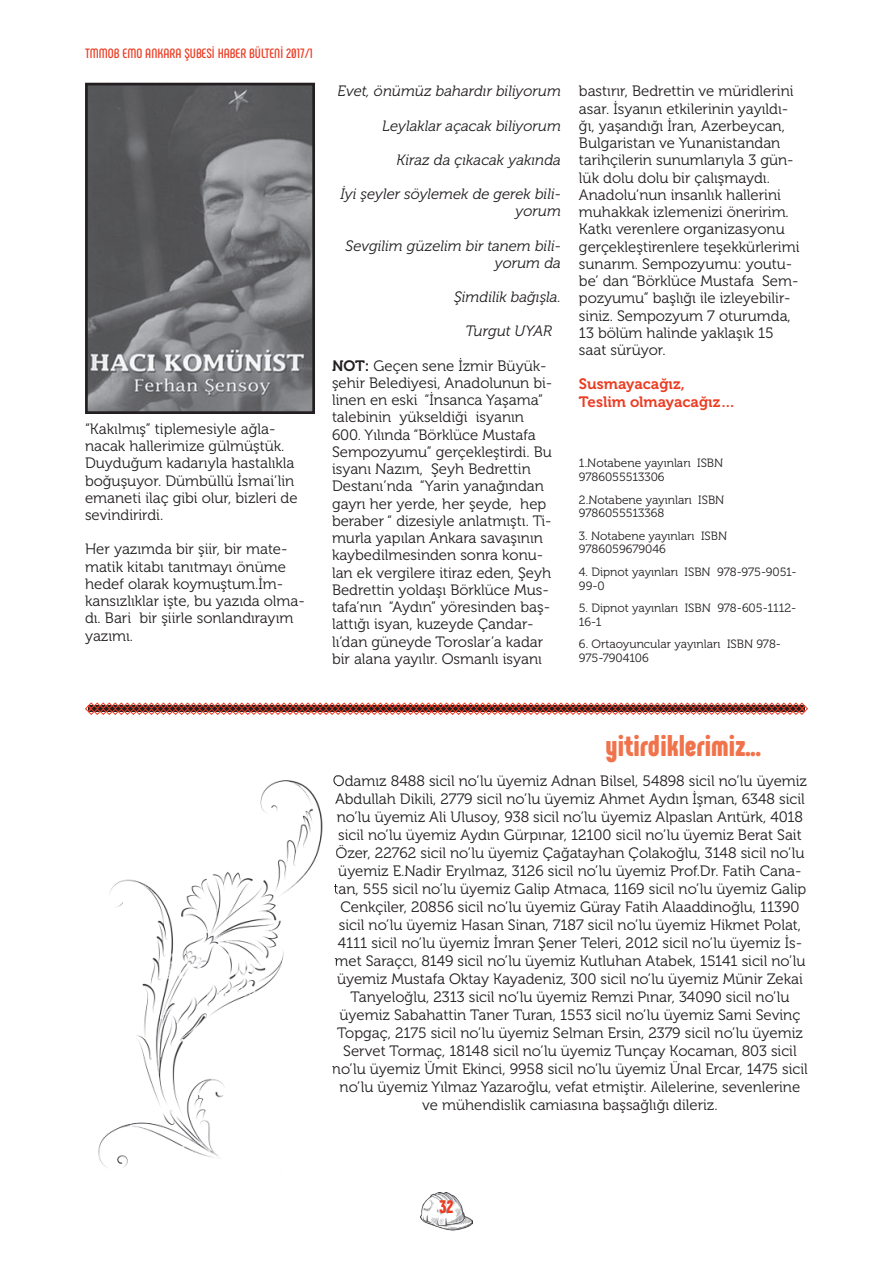
<style>
.page{position:relative;width:893px;height:1263px;background:#fff}
.page>*{position:absolute;margin:0;border:0;box-sizing:border-box;transform-origin:0 0}
.t1{font:900 30px "Phenomena";color:#f0734b}
.t2{font:900 18px "Phenomena";color:#eb3c23}
.t3{font:15px/17.2px "Museo 300";color:#231f20}
.t4{font:italic 15px/17.2px "Museo 300";color:#231f20;text-align:right}
.t5{font:15px/17.2px "Museo 700";color:#eb3c23}
.t6{font:700 13.5px "Phenomena";color:#eb3c23}
.t7{font:12px/13.8px "Museo 300";color:#231f20}
.s1{font-family:"Museo 700"}
</style>
<div class="page">
<img style="left:420px;top:1192px;width:53px;height:38px">
<img style="left:89px;top:87px;width:222px;height:323px">
<div style="left:85px;top:83px;width:230px;height:331px;border:3px solid #231f20"></div>
<img style="left:98px;top:780px;width:237px;height:387px">
<img style="left:333px;top:775px;width:3px;height:14px">
<svg style="left:334px;top:883px;width:2px;height:14px"></svg>
<img style="left:332px;top:1060px;width:4px;height:17px">
<svg style="left:85px;top:702px;width:723px;height:13px"></svg>
<p class="t6" style="left:85px;top:45px;width:229px">TMMOB EMO ANKARA ŞUBESİ HABER BÜLTENİ 2017/1</p>
<p class="t3" style="left:85px;top:420px;width:214px">“Kakılmış” tiplemesiyle ağla&shy;nacak hallerimize gülmüştük.<br>Duyduğum kadarıyla hastalıkla boğuşuyor. Dümbüllü İsmai’lin emaneti ilaç gibi olur, bizleri de sevindirirdi.</p>
<p class="t3" style="left:85px;top:541px;width:221px">Her yazımda bir şiir, bir mate&shy;matik kitabı tanıtmayı önüme hedef olarak koymuştum.İm&shy;kansızlıklar işte, bu yazıda olma&shy;dı. Bari bir şiirle sonlandırayım yazımı.</p>
<p class="t4" style="left:337px;top:83px;width:225px">Evet, önümüz bahardır biliyorum</p>
<p class="t4" style="left:382px;top:117px;width:180px">Leylaklar açacak biliyorum</p>
<p class="t4" style="left:397px;top:151px;width:166px">Kiraz da çıkacak yakında</p>
<p class="t4" style="left:341px;top:185px;width:222px">İyi şeyler söylemek de gerek bili&shy;yorum</p>
<p class="t4" style="left:346px;top:237px;width:217px">Sevgilim güzelim bir tanem bili&shy;yorum da</p>
<p class="t4" style="left:454px;top:288px;width:108px">Şimdilik bağışla.</p>
<p class="t4" style="left:466px;top:323px;width:88px">Turgut UYAR</p>
<p class="t3" style="left:332px;top:357px;width:222px"><span class="s1">NOT:</span> Geçen sene İzmir Büyük&shy;şehir Belediyesi, Anadolunun bi&shy;linen en eski “İnsanca Yaşama” talebinin yükseldiği isyanın<br>600. Yılında “Börklüce Mustafa<br>Sempozyumu” gerçekleştirdi. Bu isyanı Nazım, Şeyh Bedrettin<br>Destanı’nda “Yarin yanağından gayrı her yerde, her şeyde, hep beraber “ dizesiyle anlatmıştı. Ti&shy;murla yapılan Ankara savaşının kaybedilmesinden sonra konu&shy;lan ek vergilere itiraz eden, Şeyh<br>Bedrettin yoldaşı Börklüce Mus&shy;tafa’nın “Aydın” yöresinden baş&shy;lattığı isyan, kuzeyde Çandar&shy;lı’dan güneyde Toroslar’a kadar bir alana yayılır. Osmanlı isyanı</p>
<p class="t3" style="left:579px;top:83px;width:222px">bastırır, Bedrettin ve müridlerini asar. İsyanın etkilerinin yayıldı&shy;ğı, yaşandığı İran, Azerbeycan,<br>Bulgaristan ve Yunanistandan tarihçilerin sunumlarıyla 3 gün&shy;lük dolu dolu bir çalışmaydı.<br>Anadolu’nun insanlık hallerini muhakkak izlemenizi öneririm.<br>Katkı verenlere organizasyonu gerçekleştirenlere teşekkürlerimi sunarım. Sempozyumu: youtu&shy;be’ dan “Börklüce Mustafa Sem&shy;pozyumu” başlığı ile izleyebilir&shy;siniz. Sempozyum 7 oturumda,<br>13 bölüm halinde yaklaşık 15 saat sürüyor.</p>
<p class="t5" style="left:579px;top:376px;width:158px">Susmayacağız,<br>Teslim olmayacağız…</p>
<p class="t7" style="left:579px;top:457px;width:146px">1.Notabene yayınları ISBN<br>9786055513306</p>
<p class="t7" style="left:579px;top:493px;width:147px">2.Notabene yayınları ISBN<br>9786055513368</p>
<p class="t7" style="left:579px;top:529px;width:150px">3. Notabene yayınları ISBN<br>9786059679046</p>
<p class="t7" style="left:579px;top:565px;width:219px">4. Dipnot yayınları ISBN 978-975-9051-<br>99-0</p>
<p class="t7" style="left:579px;top:601px;width:219px">5. Dipnot yayınları ISBN 978-605-1112-<br>16-1</p>
<p class="t7" style="left:579px;top:637px;width:204px">6. Ortaoyuncular yayınları ISBN 978-<br>975-7904106</p>
<h1 class="t1" style="left:605px;top:726px;width:157px">yitirdiklerimiz...</h1>
<p class="t3" style="left:332px;top:772px;width:477px;line-height:18px;text-align:center">Odamız 8488 sicil no’lu üyemiz Adnan Bilsel, 54898 sicil no’lu üyemiz Abdullah Dikili, 2779 sicil no’lu üyemiz Ahmet Aydın İşman, 6348 sicil no’lu üyemiz Ali Ulusoy, 938 sicil no’lu üyemiz Alpaslan Arıtürk, 4018 sicil no’lu üyemiz Aydın Gürpınar, 12100 sicil no’lu üyemiz Berat Sait Özer, 22762 sicil no’lu üyemiz Çağatayhan Çolakoğlu, 3148 sicil no’lu üyemiz E.Nadir Eryılmaz, 3126 sicil no’lu üyemiz Prof.Dr. Fatih Cana&shy;tan, 555 sicil no’lu üyemiz Galip Atmaca, 1169 sicil no’lu üyemiz Galip Cenkçiler, 20856 sicil no’lu üyemiz Güray Fatih Alaaddinoğlu, 11390 sicil no’lu üyemiz Hasan Sinan, 7187 sicil no’lu üyemiz Hikmet Polat, 4111 sicil no’lu üyemiz İmran Şener Teleri, 2012 sicil no’lu üyemiz İs&shy;met Saraçcı, 8149 sicil no’lu üyemiz Kutluhan Atabek, 15141 sicil no’lu üyemiz Mustafa Oktay Kayadeniz, 300 sicil no’lu üyemiz Münir Zekai Tanyeloğlu, 2313 sicil no’lu üyemiz Remzi Pınar, 34090 sicil no’lu üyemiz Sabahattin Taner Turan, 1553 sicil no’lu üyemiz Sami Sevinç Topgaç, 2175 sicil no’lu üyemiz Selman Ersin, 2379 sicil no’lu üyemiz Servet Tormaç, 18148 sicil no’lu üyemiz Tunçay Kocaman, 803 sicil no’lu üyemiz Ümit Ekinci, 9958 sicil no’lu üyemiz Ünal Ercar, 1475 sicil no’lu üyemiz Yılmaz Yazaroğlu, vefat etmiştir. Ailelerine, sevenlerine ve mühendislik camiasına başsağlığı dileriz.</p>
<p class="t2" style="left:439px;top:1195px;width:16px">32</p>
</div>
